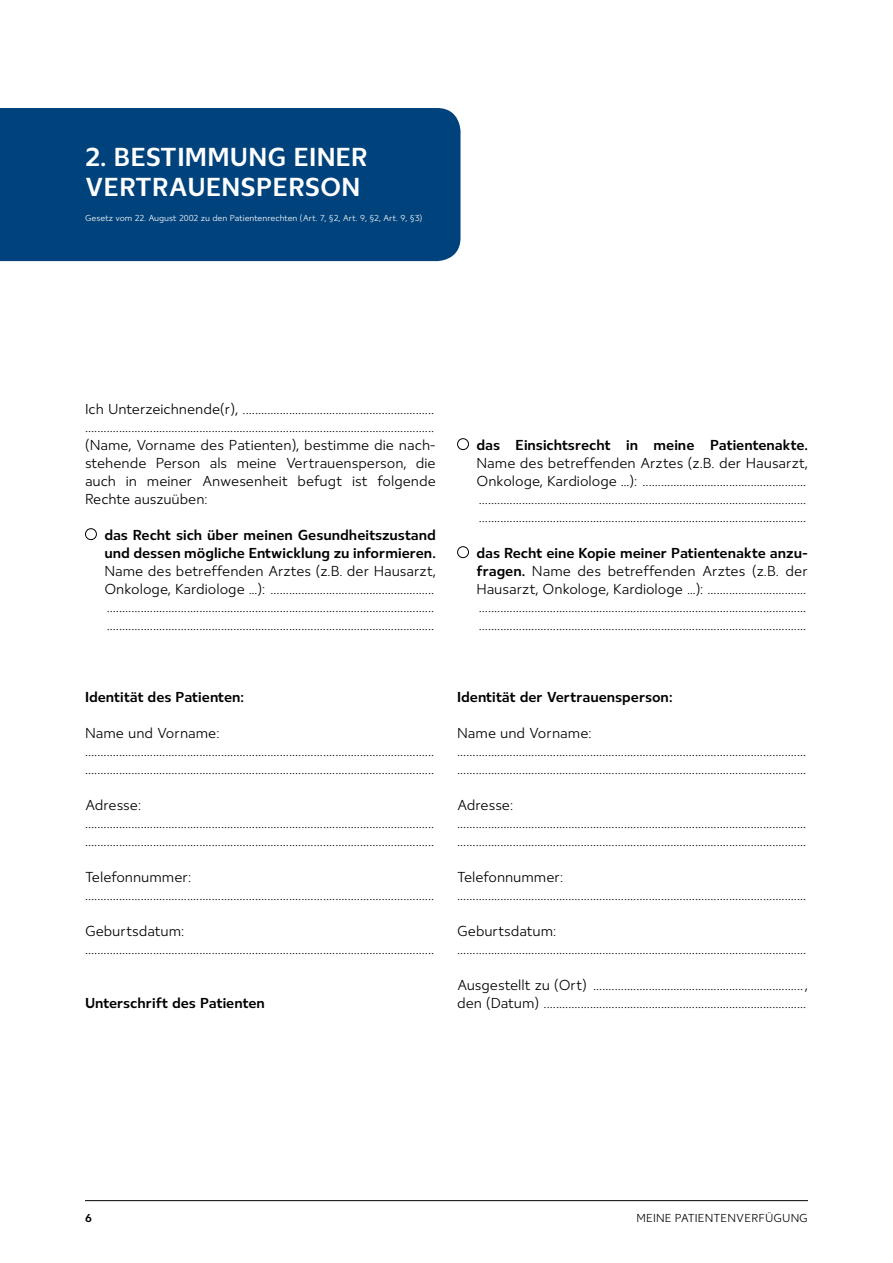
<style>
.page{position:relative;width:893px;height:1263px;background:#fff}
.page>*{position:absolute;margin:0;border:0;box-sizing:border-box;transform-origin:0 0}
.t1{font:700 27px/30px "Ostbe Sans";letter-spacing:.01em;color:#fff}
.t2{font:15px/18px "Ostbe Sans";color:#000}
.t3{font:700 15px/18px "Ostbe Sans";color:#000}
.t4{font:12px "Ostbe Sans";letter-spacing:.01em;color:#000}
.t5{font:700 12px "Ostbe Sans";color:#000}
.t6{font:9px "Ostbe Sans";color:#fff}
.s1{font-weight:700}
</style>
<div class="page">
<hr style="left:85px;top:1200px;width:723px;height:1px;background:#000">
<div style="left:0;top:108px;width:460px;height:153px;background:#00437c"></div>
<div style="left:85px;top:528px;width:12px;height:12px;border:1px solid #000;border-radius:50%"></div>
<div style="left:457px;top:438px;width:12px;height:12px;border:1px solid #000;border-radius:50%"></div>
<div style="left:457px;top:546px;width:12px;height:12px;border:1px solid #000;border-radius:50%"></div>
<h1 class="t1" style="left:85px;top:143px;width:284px">2. BESTIMMUNG EINER<br>VERTRAUENSPERSON</h1>
<p class="t6" style="left:85px;top:213px;width:339px">Gesetz vom 22. August 2002 zu den Patientenrechten (Art. 7, §2, Art. 9, §2, Art. 9, §3)</p>
<p class="t2" style="left:85px;top:401px;width:352px;text-align:justify">Ich Unterzeichnende(r), .............................................................. ................................................................................................................. (Name, Vorname des Patienten), bestimme die nach&shy;stehende Person als meine Vertrauensperson, die auch in meiner Anwesenheit befugt ist folgende Rechte auszuüben:</p>
<p class="t3" style="left:104px;top:527px;width:333px">das Recht sich über meinen Gesundheitszustand und dessen mögliche Entwicklung zu informieren.</p>
<p class="t2" style="left:104px;top:563px;width:333px;text-align:justify">Name des betreffenden Arztes (z.B. der Hausarzt, Onkologe, Kardiologe …): ..................................................... .......................................................................................................... ..........................................................................................................</p>
<p class="t3" style="left:476px;top:437px;width:333px">das Einsichtsrecht in meine Patientenakte.</p>
<p class="t2" style="left:476px;top:455px;width:333px;text-align:justify">Name des betreffenden Arztes (z.B. der Hausarzt, Onkologe, Kardiologe …): ..................................................... .......................................................................................................... ..........................................................................................................</p>
<p class="t2" style="left:476px;top:545px;width:333px;text-align:justify"><span class="s1">das Recht eine Kopie meiner Patientenakte anzu&shy;fragen.</span> Name des betreffenden Arztes (z.B. der Hausarzt, Onkologe, Kardiologe …): ................................ .......................................................................................................... ..........................................................................................................</p>
<p class="t3" style="left:85px;top:689px;width:160px">Identität des Patienten:</p>
<p class="t2" style="left:85px;top:725px;width:351px">Name und Vorname: ................................................................................................................. .................................................................................................................</p>
<p class="t2" style="left:85px;top:797px;width:351px">Adresse: ................................................................................................................. .................................................................................................................</p>
<p class="t2" style="left:85px;top:869px;width:351px">Telefonnummer: .................................................................................................................</p>
<p class="t2" style="left:85px;top:923px;width:351px">Geburtsdatum: .................................................................................................................</p>
<p class="t3" style="left:85px;top:995px;width:181px">Unterschrift des Patienten</p>
<p class="t3" style="left:457px;top:689px;width:217px">Identität der Vertrauensperson:</p>
<p class="t2" style="left:457px;top:725px;width:351px">Name und Vorname: ................................................................................................................. .................................................................................................................</p>
<p class="t2" style="left:457px;top:797px;width:351px">Adresse: ................................................................................................................. .................................................................................................................</p>
<p class="t2" style="left:457px;top:869px;width:351px">Telefonnummer: .................................................................................................................</p>
<p class="t2" style="left:457px;top:923px;width:351px">Geburtsdatum: .................................................................................................................</p>
<p class="t2" style="left:457px;top:977px;width:352px">Ausgestellt zu (Ort) ...................................................................., den (Datum) .....................................................................................</p>
<p class="t5" style="left:85px;top:1211px;width:8px">6</p>
<p class="t4" style="left:637px;top:1212px;width:173px">MEINE PATIENTENVERFÜGUNG</p>
</div>
